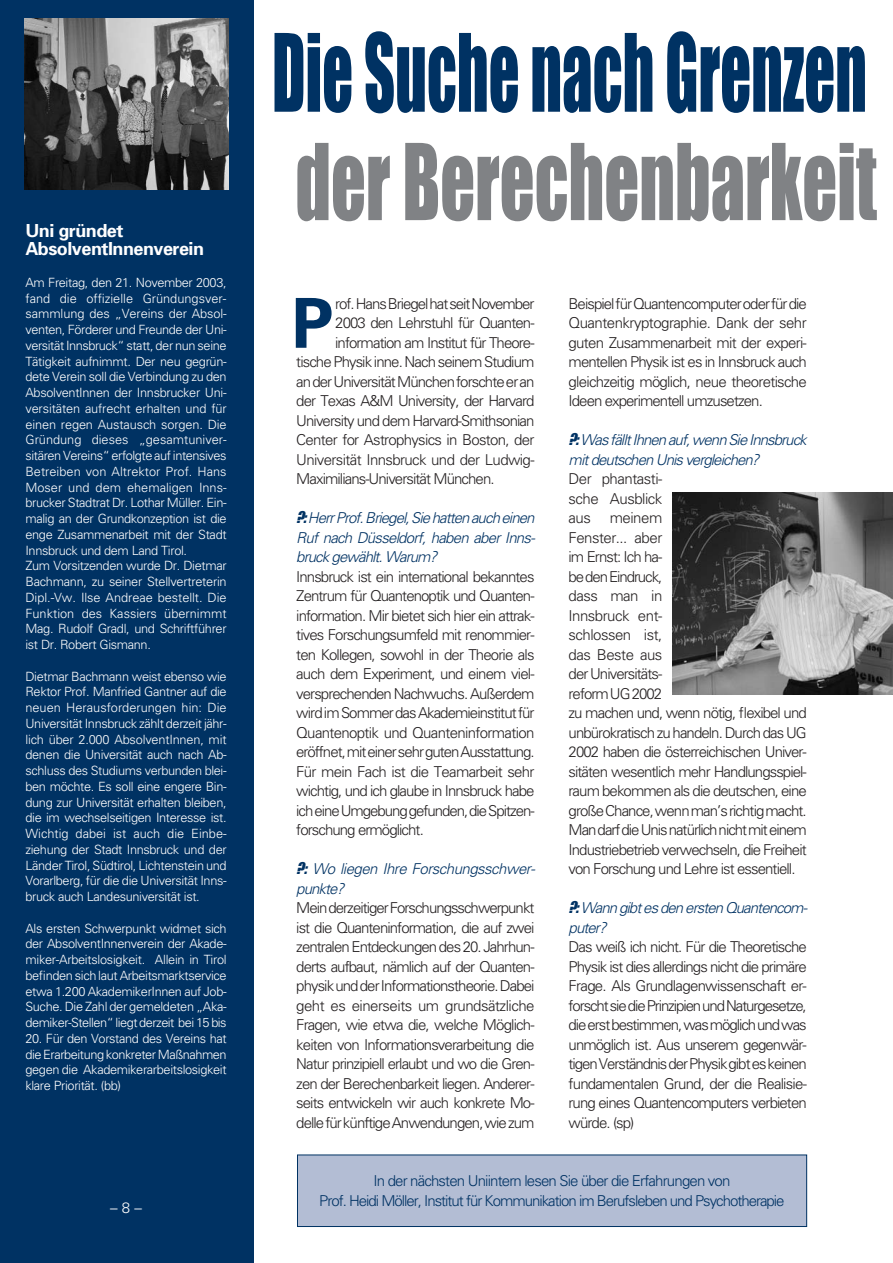
<style>
.page{position:relative;width:893px;height:1263px;background:#fff}
.page>*{position:absolute;margin:0;border:0;box-sizing:border-box;transform-origin:0 0}
.t1{font:99.6px "Impact";color:#003263;scale:.61 1}
.t2{font:97.65px "Impact";color:#808285;scale:.7 1}
.t3{font:700 69px "Univers";color:#003263}
.t4{font:700 18px/18px "Univers";letter-spacing:-.03em;color:#fff}
.t5{font:300 15px/19.5px "Univers";letter-spacing:-.06em;color:#231f20;text-align:justify}
.t6{font:italic 300 15px/19.5px "Univers";letter-spacing:-.06em;color:#003263}
.t7{font:300 15px/19.5px "Univers";letter-spacing:-.065em;color:#003263;text-align:center}
.t8{font:italic 300 15px/19.5px "Univers";letter-spacing:-.035em;color:#003263}
.t9{font:300 15px "Univers";letter-spacing:-.04em;color:#231f20}
.t10{font:300 15px "Univers";color:#fff}
.t11{font:300 12.75px/15.8px "Univers";letter-spacing:-.03em;color:#fff;text-align:justify}
.s1{font-family:"Impact";font-weight:400}
</style>
<div class="page">
<div style="left:0;top:0;width:254px;height:1263px;background:#003263"></div>
<div style="left:297px;top:1155px;width:509px;height:72px;background:#b3bdd4"></div>
<div style="left:297px;top:1155px;width:510px;height:72px;border:1px solid #003263"></div>
<img style="left:672px;top:492px;width:220px;height:203px">
<img style="left:25px;top:19px;width:203px;height:171px">
<p class="t4" style="left:25px;top:224px;width:180px">Uni gründet<br>AbsolventInnenverein</p>
<p class="t11" style="left:25px;top:276px;width:203px;text-align:left">Am Freitag, den 21. November 2003, fand die offizielle Gründungsver&shy;sammlung des „Vereins der Absol&shy;venten, Förderer und Freunde der Uni&shy;versität Innsbruck“ statt, der nun seine Tätigkeit aufnimmt. Der neu gegrün&shy;dete Verein soll die Verbindung zu den AbsolventInnen der Innsbrucker Uni&shy;versitäten aufrecht erhalten und für einen regen Austausch sorgen. Die Gründung dieses „gesamtuniver&shy;sitären Vereins“ erfolgte auf intensives Betreiben von Altrektor Prof. Hans Moser und dem ehemaligen Inns&shy;brucker Stadtrat Dr. Lothar Müller. Ein&shy;malig an der Grundkonzeption ist die enge Zusammenarbeit mit der Stadt Innsbruck und dem Land Tirol.<br>Zum Vorsitzenden wurde Dr. Dietmar Bachmann, zu seiner Stellvertreterin Dipl.-Vw. Ilse Andreae bestellt. Die Funktion des Kassiers übernimmt Mag. Rudolf Gradl, und Schriftführer ist Dr. Robert Gismann.</p>
<p class="t11" style="left:25px;top:669px;width:203px">Dietmar Bachmann weist ebenso wie Rektor Prof. Manfried Gantner auf die neuen Herausforderungen hin: Die Universität Innsbruck zählt derzeit jähr&shy;lich über 2.000 AbsolventInnen, mit denen die Universität auch nach Ab&shy;schluss des Studiums verbunden blei&shy;ben möchte. Es soll eine engere Bin&shy;dung zur Universität erhalten bleiben, die im wechselseitigen Interesse ist.<br>Wichtig dabei ist auch die Einbe&shy;ziehung der Stadt Innsbruck und der Länder Tirol, Südtirol, Lichtenstein und Vorarlberg, für die die Universität Inns&shy;bruck auch Landesuniversität ist.</p>
<p class="t11" style="left:25px;top:921px;width:203px">Als ersten Schwerpunkt widmet sich der AbsolventInnenverein der Akade&shy;miker-Arbeitslosigkeit. Allein in Tirol befinden sich laut Arbeitsmarktservice etwa 1.200 AkademikerInnen auf Job-Suche. Die Zahl der gemeldeten „Aka&shy;demiker-Stellen“ liegt derzeit bei 15 bis</p>
<p class="t11" style="left:25px;top:1032px;width:203px">20. Für den Vorstand des Vereins hat die Erarbeitung konkreter Maßnahmen gegen die Akademikerarbeitslosigkeit klare Priorität. (bb)</p>
<p class="t10" style="left:110px;top:1202px;width:33px">– 8 –</p>
<h1 class="t1" style="left:272px;top:41px;width:976px">Die Suche nach Grenzen</h1>
<h2 class="t2" style="left:295px;top:150px;width:832px">der Berechenbarkeit</h2>
<p class="t5" style="left:335px;top:295px;width:201px">rof. Hans Briegel hat seit November</p>
<p class="t5" style="left:335px;top:315px;width:201px">2003 den Lehrstuhl für Quanten-</p>
<p class="t5" style="left:335px;top:334px;width:201px">information am Institut für Theore-</p>
<p class="t5" style="left:296px;top:354px;width:240px">tische Physik inne. Nach seinem Studium</p>
<p class="t5" style="left:296px;top:373px;width:240px">an der Universität München forschte er an</p>
<p class="t5" style="left:296px;top:393px;width:240px">der Texas A&amp;M University, der Harvard</p>
<p class="t5" style="left:296px;top:412px;width:240px">University und dem Harvard-Smithsonian</p>
<p class="t5" style="left:296px;top:432px;width:240px">Center for Astrophysics in Boston, der</p>
<p class="t9" style="left:296px;top:454px;width:240px">Universität Innsbruck und der Ludwig-</p>
<p class="t5" style="left:296px;top:471px;width:200px">Maximilians-Universität München.</p>
<p class="t6" style="left:296px;top:510px;width:240px;text-align:justify"><span class="s1">?:</span>Herr Prof. Briegel, Sie hatten auch einen Ruf nach Düsseldorf, haben aber Inns&shy;bruck gewählt. Warum?</p>
<p class="t5" style="left:296px;top:568px;width:240px">Innsbruck ist ein international bekanntes Zentrum für Quantenoptik und Quanten&shy;information. Mir bietet sich hier ein attrak&shy;tives Forschungsumfeld mit renommier&shy;ten Kollegen, sowohl in der Theorie als auch dem Experiment, und einem viel&shy;versprechenden Nachwuchs. Außerdem wird im Sommer das Akademieinstitut für Quantenoptik und Quanteninformation eröffnet, mit einer sehr guten Ausstattung.<br>Für mein Fach ist die Teamarbeit sehr wichtig, und ich glaube in Innsbruck habe ich eine Umgebung gefunden, die Spitzen&shy;forschung ermöglicht.</p>
<p class="t8" style="left:296px;top:861px;width:240px"><span class="s1">?:</span> Wo liegen Ihre Forschungsschwer&shy;punkte?</p>
<p class="t5" style="left:296px;top:900px;width:240px">Mein derzeitiger Forschungsschwerpunkt ist die Quanteninformation, die auf zwei zentralen Entdeckungen des 20. Jahrhun&shy;derts aufbaut, nämlich auf der Quanten&shy;physik und der Informationstheorie. Dabei geht es einerseits um grundsätzliche Fragen, wie etwa die, welche Möglich&shy;keiten von Informationsverarbeitung die Natur prinzipiell erlaubt und wo die Gren&shy;zen der Berechenbarkeit liegen. Anderer&shy;seits entwickeln wir auch konkrete Mo&shy;delle für künftige Anwendungen, wie zum</p>
<h3 class="t3" style="left:291px;top:298px;width:44px">P</h3>
<p class="t5" style="left:568px;top:295px;width:240px">Beispiel für Quantencomputer oder für die Quantenkryptographie. Dank der sehr guten Zusammenarbeit mit der experi&shy;mentellen Physik ist es in Innsbruck auch gleichzeitig möglich, neue theoretische Ideen experimentell umzusetzen.</p>
<p class="t6" style="left:568px;top:432px;width:240px"><span class="s1">?:</span>Was fällt Ihnen auf, wenn Sie Innsbruck mit deutschen Unis vergleichen?</p>
<p class="t5" style="left:568px;top:471px;width:95px">Der phantasti&shy;sche Ausblick aus</p>
<p class="t5" style="left:568px;top:510px;width:240px;text-align:left;text-indent:41px">meinem<br>Fenster... aber<br>im Ernst: Ich ha-<br>be den Eindruck,<br>dass man in<br>Innsbruck ent-<br>schlossen ist,<br>das Beste aus<br>der Universitäts-<br>reform UG 2002<br>zu machen und, wenn nötig, flexibel und unbürokratisch zu handeln. Durch das UG<br>2002 haben die österreichischen Univer&shy;sitäten wesentlich mehr Handlungsspiel&shy;raum bekommen als die deutschen, eine große Chance, wenn man’s richtig macht.<br>Man darf die Unis natürlich nicht mit einem<br>Industriebetrieb verwechseln, die Freiheit von Forschung und Lehre ist essentiell.</p>
<p class="t6" style="left:568px;top:900px;width:240px"><span class="s1">?:</span>Wann gibt es den ersten Quantencom&shy;puter?</p>
<p class="t5" style="left:568px;top:939px;width:240px">Das weiß ich nicht. Für die Theoretische Physik ist dies allerdings nicht die primäre Frage. Als Grundlagenwissenschaft er&shy;forscht sie die Prinzipien und Naturgesetze, die erst bestimmen, was möglich und was unmöglich ist. Aus unserem gegenwär&shy;tigen Verständnis der Physik gibt es keinen fundamentalen Grund, der die Realisie&shy;rung eines Quantencomputers verbieten würde. (sp)</p>
<p class="t7" style="left:319px;top:1173px;width:467px">In der nächsten Uniintern lesen Sie über die Erfahrungen von<br>Prof. Heidi Möller, Institut für Kommunikation im Berufsleben und Psychotherapie</p>
</div>
